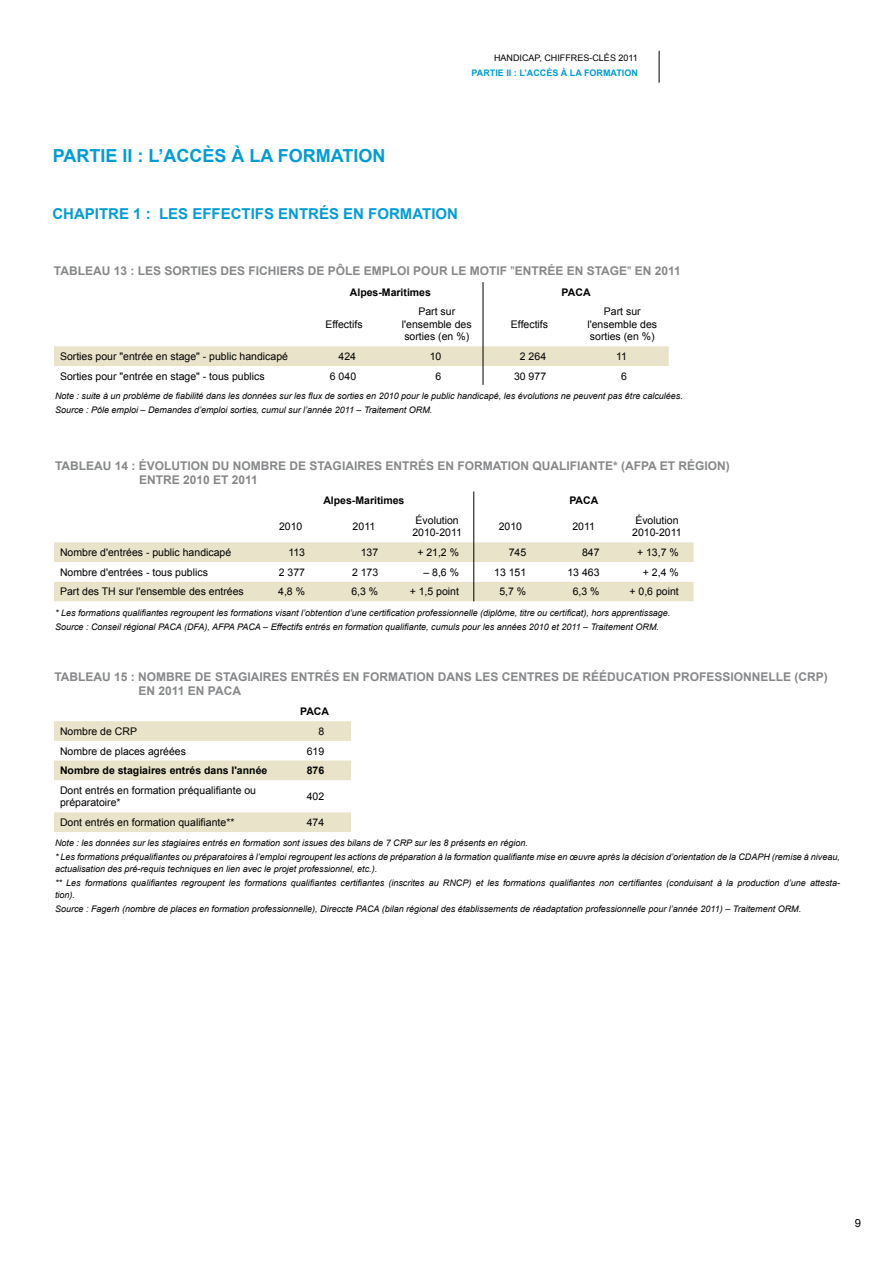
<style>
.page{position:relative;width:893px;height:1263px;background:#fff}
.page>*{position:absolute;margin:0;border:0;box-sizing:border-box;transform-origin:0 0}
.t1{font:700 18px "Arial";color:#009cd8}
.t2{font:700 15px "Arial";color:#009cd8}
.t3{font:700 12px/14.4px "Arial";color:#87888a}
.t4{font:11.25px "Arial";color:#000}
.t5{font:10.5px/12.6px "Arial";color:#000}
.t6{font:700 10.5px "Arial";color:#000}
.t7{font:italic 9px/14.1px "Arial";color:#000}
.t8{font:700 9px/15px "Arial";color:#009cd8;text-align:right}
.s1{font-weight:400;color:#000}
.s2{font-weight:400}
</style>
<div class="page">
<hr style="left:659px;top:51px;width:1px;height:32px;background:#000">
<svg style="left:54px;top:721px;width:297px;height:111px"></svg>
<svg style="left:54px;top:542px;width:639px;height:59px"></svg>
<svg style="left:54px;top:346px;width:615px;height:39px"></svg>
<hr style="left:483px;top:282px;width:1px;height:103px;background:#000">
<hr style="left:473px;top:491px;width:1px;height:110px;background:#000">
<p class="t8" style="left:471px;top:50px;width:168px"><span class="s1">HANDICAP, CHIFFRES-CLÉS 2011<br></span>PARTIE II : L’ACCÈS À LA FORMATION</p>
<p class="t1" style="left:53px;top:144px;width:334px">PARTIE II : L’ACCÈS À LA FORMATION</p>
<p class="t2" style="left:52px;top:204px;width:407px">CHAPITRE 1 : LES EFFECTIFS ENTRÉS EN FORMATION</p>
<p class="t3" style="left:54px;top:263px;width:628px">TABLEAU 13 : LES SORTIES DES FICHIERS DE PÔLE EMPLOI POUR LE MOTIF <span class="s2">"</span>ENTRÉE EN STAGE<span class="s2">"</span> EN 2011</p>
<p class="t6" style="left:350px;top:285px;width:83px">Alpes-Maritimes</p>
<p class="t6" style="left:562px;top:285px;width:30px">PACA</p>
<p class="t5" style="left:325px;top:318px;width:39px">Effectifs</p>
<p class="t5" style="left:402px;top:305px;width:71px;text-align:center">Part sur l'ensemble des sorties (en %)</p>
<p class="t5" style="left:587px;top:305px;width:71px;text-align:center">Part sur l'ensemble des sorties (en %)</p>
<p class="t5" style="left:511px;top:318px;width:39px">Effectifs</p>
<p class="t5" style="left:60px;top:350px;width:230px">Sorties pour "entrée en stage" - public handicapé</p>
<p class="t5" style="left:339px;top:350px;width:19px">424</p>
<p class="t5" style="left:430px;top:350px;width:13px">10</p>
<p class="t5" style="left:520px;top:350px;width:28px">2 264</p>
<p class="t5" style="left:616px;top:350px;width:12px">11</p>
<p class="t5" style="left:60px;top:370px;width:206px">Sorties pour "entrée en stage" - tous publics</p>
<p class="t5" style="left:330px;top:370px;width:28px">6 040</p>
<p class="t5" style="left:436px;top:370px;width:7px">6</p>
<p class="t5" style="left:514px;top:370px;width:34px">30 977</p>
<p class="t5" style="left:621px;top:370px;width:7px">6</p>
<p class="t7" style="left:55px;top:389px;width:629px">Note : suite à un problème de fiabilité dans les données sur les flux de sorties en 2010 pour le public handicapé, les évolutions ne peuvent pas être calculées.<br>Source : Pôle emploi – Demandes d’emploi sorties, cumul sur l’année 2011 – Traitement ORM.</p>
<p class="t3" style="left:139px;top:458px;width:592px;text-indent:-84px">TABLEAU 14 : ÉVOLUTION DU NOMBRE DE STAGIAIRES ENTRÉS EN FORMATION QUALIFIANTE* (AFPA ET RÉGION)<br>ENTRE 2010 ET 2011</p>
<p class="t6" style="left:323px;top:493px;width:83px">Alpes-Maritimes</p>
<p class="t6" style="left:569px;top:493px;width:30px">PACA</p>
<p class="t5" style="left:279px;top:520px;width:25px">2010</p>
<p class="t5" style="left:353px;top:520px;width:24px">2011</p>
<p class="t5" style="left:412px;top:514px;width:51px">Évolution<br>2010-2011</p>
<p class="t5" style="left:499px;top:520px;width:25px">2010</p>
<p class="t5" style="left:572px;top:520px;width:24px">2011</p>
<p class="t5" style="left:632px;top:514px;width:51px">Évolution<br>2010-2011</p>
<p class="t5" style="left:60px;top:546px;width:173px">Nombre d'entrées - public handicapé</p>
<p class="t5" style="left:288px;top:546px;width:18px">113</p>
<p class="t5" style="left:361px;top:546px;width:19px">137</p>
<p class="t5" style="left:417px;top:546px;width:43px">+ 21,2 %</p>
<p class="t5" style="left:509px;top:546px;width:19px">745</p>
<p class="t5" style="left:582px;top:546px;width:19px">847</p>
<p class="t5" style="left:637px;top:546px;width:43px">+ 13,7 %</p>
<p class="t5" style="left:60px;top:566px;width:149px">Nombre d'entrées - tous publics</p>
<p class="t5" style="left:279px;top:566px;width:28px">2 377</p>
<p class="t5" style="left:352px;top:566px;width:28px">2 173</p>
<p class="t5" style="left:423px;top:566px;width:37px">– 8,6 %</p>
<p class="t5" style="left:494px;top:566px;width:34px">13 151</p>
<p class="t5" style="left:567px;top:566px;width:34px">13 463</p>
<p class="t5" style="left:643px;top:566px;width:37px">+ 2,4 %</p>
<p class="t5" style="left:60px;top:585px;width:185px">Part des TH sur l'ensemble des entrées</p>
<p class="t5" style="left:278px;top:585px;width:28px">4,8 %</p>
<p class="t5" style="left:351px;top:585px;width:28px">6,3 %</p>
<p class="t5" style="left:410px;top:585px;width:51px">+ 1,5 point</p>
<p class="t5" style="left:499px;top:585px;width:28px">5,7 %</p>
<p class="t5" style="left:573px;top:585px;width:28px">6,3 %</p>
<p class="t5" style="left:629px;top:585px;width:51px">+ 0,6 point</p>
<p class="t7" style="left:55px;top:606px;width:617px">* Les formations qualifiantes regroupent les formations visant l’obtention d’une certification professionnelle (diplôme, titre ou certificat), hors apprentissage.<br>Source : Conseil régional PACA (DFA), AFPA PACA – Effectifs entrés en formation qualifiante, cumuls pour les années 2010 et 2011 – Traitement ORM.</p>
<p class="t3" style="left:139px;top:670px;width:691px;text-indent:-84px">TABLEAU 15 : NOMBRE DE STAGIAIRES ENTRÉS EN FORMATION DANS LES CENTRES DE RÉÉDUCATION PROFESSIONNELLE (CRP)<br>EN 2011 EN PACA</p>
<p class="t6" style="left:300px;top:704px;width:30px">PACA</p>
<p class="t5" style="left:60px;top:725px;width:79px">Nombre de CRP</p>
<p class="t5" style="left:318px;top:725px;width:7px">8</p>
<p class="t5" style="left:60px;top:745px;width:128px">Nombre de places agréées</p>
<p class="t5" style="left:307px;top:745px;width:19px">619</p>
<p class="t6" style="left:60px;top:763px;width:209px">Nombre de stagiaires entrés dans l'année</p>
<p class="t6" style="left:307px;top:763px;width:19px">876</p>
<p class="t5" style="left:60px;top:784px;width:198px">Dont entrés en formation préqualifiante ou préparatoire*</p>
<p class="t5" style="left:307px;top:790px;width:19px">402</p>
<p class="t5" style="left:60px;top:816px;width:176px">Dont entrés en formation qualifiante**</p>
<p class="t5" style="left:307px;top:816px;width:19px">474</p>
<p class="t7" style="left:55px;top:836px;width:786px">Note : les données sur les stagiaires entrés en formation sont issues des bilans de 7 CRP sur les 8 présents en région.<br>* Les formations préqualifiantes ou préparatoires à l’emploi regroupent les actions de préparation à la formation qualifiante mise en œuvre après la décision d’orientation de la CDAPH (remise à niveau,</p>
<p class="t7" style="left:55px;top:862px;width:786px">actualisation des pré-requis techniques en lien avec le projet professionnel, etc.).<br>** Les formations qualifiantes regroupent les formations qualifiantes certifiantes (inscrites au RNCP) et les formations qualifiantes non certifiantes (conduisant à la production d’une attesta-</p>
<p class="t7" style="left:55px;top:888px;width:748px">tion).<br>Source : Fagerh (nombre de places en formation professionnelle), Direccte PACA (bilan régional des établissements de réadaptation professionnelle pour l’année 2011) – Traitement ORM.</p>
<p class="t4" style="left:855px;top:1215px;width:8px">9</p>
</div>
